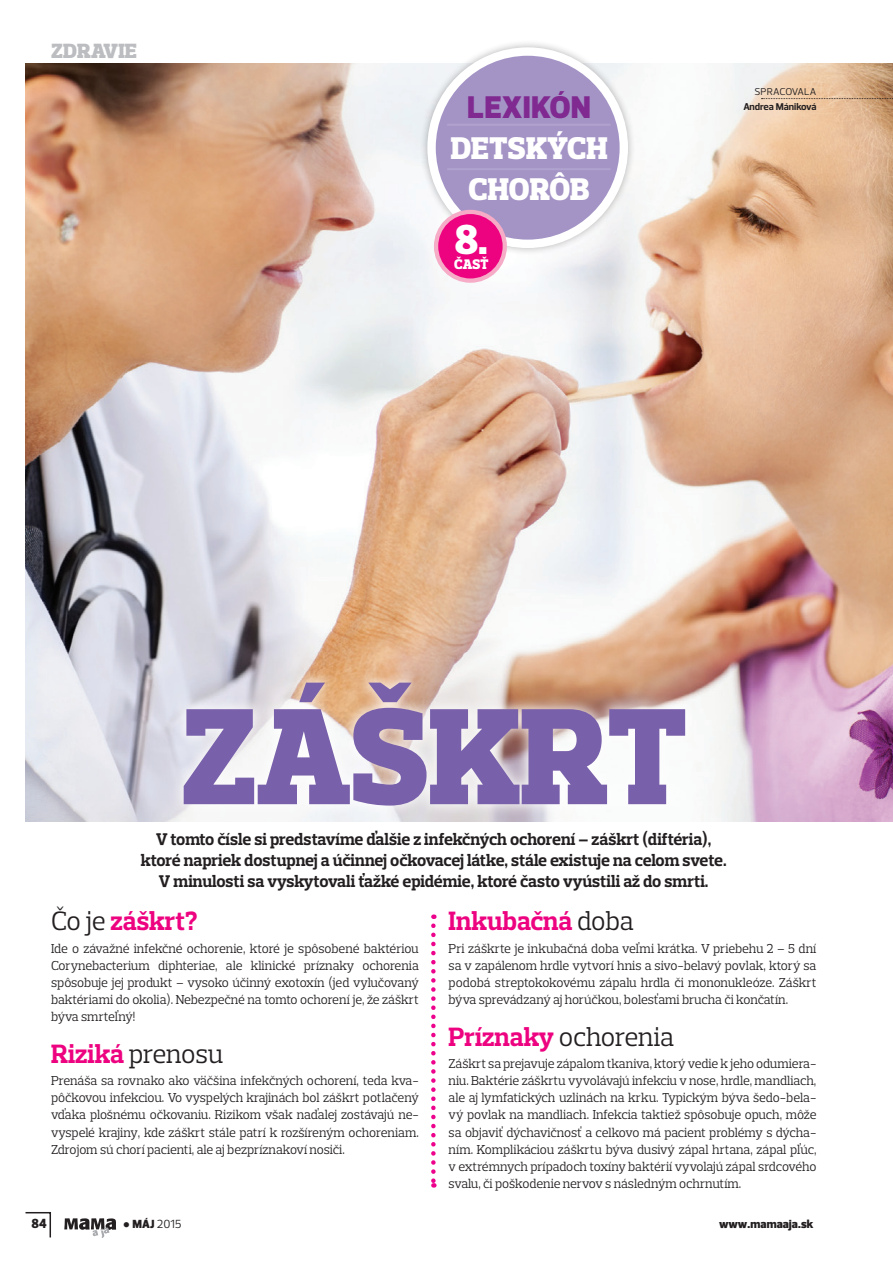
<style>
.page{position:relative;width:893px;height:1263px;background:#fff}
.page>*{position:absolute;margin:0;border:0;box-sizing:border-box;transform-origin:0 0}
.t1{font:900 139.65px "Prelo Slab";letter-spacing:-.005em;color:#7960aa}
.t2{font:900 42.75px "Prelo Slab";color:#fff}
.t3{font:900 31.95px/41.7px "Prelo Slab";letter-spacing:.005em;color:#fff;text-align:center}
.t4{font:900 31.95px "Prelo";letter-spacing:.015em;color:#802990}
.t5{font:27px "Prelo Slab";letter-spacing:-.01em;color:#231f20}
.t6{font:700 27px "Prelo Slab";color:#ed0280}
.t7{font:900 21px "Prelo Slab";letter-spacing:.015em;color:#bcbdc0}
.t8{font:700 17.25px/21px "Prelo Slab";color:#231f20;text-align:center}
.t9{font:900 14.1px "Prelo Slab";color:#fff}
.t10{font:900 13.5px "Prelo";color:#231f20;scale:.95 1}
.t11{font:13.2px/17.1px "Prelo Slab";letter-spacing:-.01em;color:#231f20;text-align:justify}
.t12{font:900 12px "Prelo";letter-spacing:.01em;color:#231f20}
.t13{font:12px "Prelo";color:#231f20}
.t14{font:700 10.05px "Prelo";color:#231f20}
.t15{font:10.05px "Prelo";letter-spacing:-.005em;color:#231f20}
.s1{font-weight:400;color:#231f20}
.s2{font-weight:700;color:#ed0280}
.s3{font-weight:900}
</style>
<div class="page">
<img style="left:26px;top:64px;width:867px;height:757px">
<svg style="left:761px;top:98px;width:132px;height:1px"></svg>
<div style="left:420px;top:40px;width:216px;height:216px;background:#231f20;opacity:.3"></div>
<div style="left:432px;top:52px;width:192px;height:192px;background:#a494c6;border-radius:50%"></div>
<div style="left:427px;top:47px;width:201px;height:201px;border:8px solid #fff;border-radius:50%"></div>
<hr style="left:447px;top:168px;width:163px;height:2px;background:#b0a2ce">
<hr style="left:447px;top:124px;width:163px;height:2px;background:#b0a2ce">
<div style="left:436px;top:212px;width:69px;height:69px;background:#ed0280;border-radius:50%"></div>
<div style="left:434px;top:210px;width:73px;height:73px;border:4px solid #f6acc7;border-radius:50%"></div>
<div style="left:170px;top:668px;width:529px;height:151px;background:#fff;opacity:.75"></div>
<svg style="left:431px;top:926px;width:5px;height:261px"></svg>
<svg style="left:64px;top:1218px;width:52px;height:20px"></svg>
<svg style="left:25px;top:1212px;width:26px;height:26px"></svg>
<h3 class="t7" style="left:51px;top:38px;width:87px">ZDRAVIE</h3>
<h3 class="t4" style="left:467px;top:87px;width:125px">LEXIKÓN</h3>
<h3 class="t3" style="left:451px;top:127px;width:158px">DETSKÝCH<br>CHORÔB</h3>
<h2 class="t2" style="left:455px;top:213px;width:34px">8.</h2>
<p class="t9" style="left:454px;top:255px;width:36px">ČASŤ</p>
<p class="t15" style="left:754px;top:85px;width:63px">SPRACOVALA</p>
<p class="t14" style="left:743px;top:100px;width:75px">Andrea Mániková</p>
<h1 class="t1" style="left:181px;top:671px;width:507px">ZÁŠKRT</h1>
<p class="t8" style="left:141px;top:828px;width:587px">V tomto čísle si predstavíme ďalšie z infekčných ochorení – záškrt (diftéria), ktoré napriek dostupnej a účinnej očkovacej látke, stále existuje na celom svete.<br>V minulosti sa vyskytovali ťažké epidémie, ktoré často vyústili až do smrti.</p>
<h3 class="t6" style="left:51px;top:905px;width:148px"><span class="s1">Čo je</span> záškrt?</h3>
<p class="t11" style="left:51px;top:940px;width:369px">Ide o závažné infekčné ochorenie, ktoré je spôsobené baktériou Corynebacterium diphteriae, ale klinické príznaky ochorenia spôsobuje jej produkt – vysoko účinný exotoxín (jed vylučovaný baktériami do okolia). Nebezpečné na tomto ochorení je, že záškrt býva smrteľný!</p>
<h3 class="t5" style="left:51px;top:1037px;width:174px"><span class="s2">Riziká</span> prenosu</h3>
<p class="t11" style="left:51px;top:1072px;width:369px">Prenáša sa rovnako ako väčšina infekčných ochorení, teda kva&shy;pôčkovou infekciou. Vo vyspelých krajinách bol záškrt potlačený vďaka plošnému očkovaniu. Rizikom však naďalej zostávajú ne&shy;vyspelé krajiny, kde záškrt stále patrí k rozšíreným ochoreniam.<br>Zdrojom sú chorí pacienti, ale aj bezpríznakoví nosiči.</p>
<h3 class="t6" style="left:449px;top:905px;width:187px">Inkubačná <span class="s1">doba</span></h3>
<p class="t11" style="left:449px;top:940px;width:369px">Pri záškrte je inkubačná doba veľmi krátka. V priebehu 2 – 5 dní sa v zapálenom hrdle vytvorí hnis a sivo-belavý povlak, ktorý sa podobá streptokokovému zápalu hrdla či mononukleóze. Záškrt býva sprevádzaný aj horúčkou, bolesťami brucha či končatín.</p>
<h3 class="t5" style="left:449px;top:1020px;width:227px"><span class="s2">Príznaky</span> ochorenia</h3>
<p class="t11" style="left:449px;top:1055px;width:369px">Záškrt sa prejavuje zápalom tkaniva, ktorý vedie k jeho odumiera&shy;niu. Baktérie záškrtu vyvolávajú infekciu v nose, hrdle, mandliach, ale aj lymfatických uzlinách na krku. Typickým býva šedo-bela&shy;vý povlak na mandliach. Infekcia taktiež spôsobuje opuch, môže sa objaviť dýchavičnosť a celkovo má pacient problémy s dýcha&shy;ním. Komplikáciou záškrtu býva dusivý zápal hrtana, zápal pľúc, v extrémnych prípadoch toxíny baktérií vyvolajú zápal srdcového svalu, či poškodenie nervov s následným ochrnutím.</p>
<p class="t10" style="left:32px;top:1215px;width:17px">84</p>
<p class="t13" style="left:123px;top:1217px;width:60px">● <span class="s3">MÁJ</span> 2015</p>
<p class="t12" style="left:719px;top:1217px;width:96px">www.mamaaja.sk</p>
</div>
